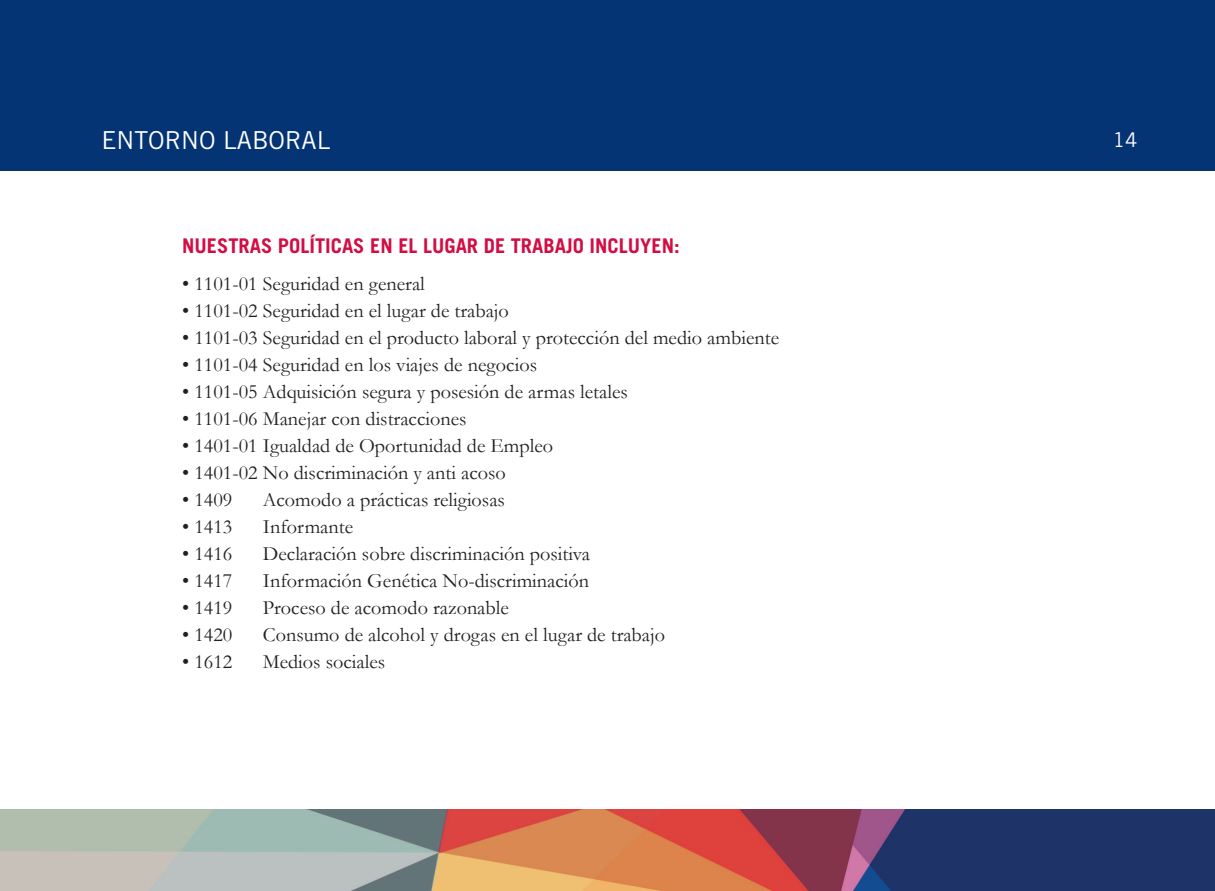
<style>
.page{position:relative;width:1215px;height:891px;background:#fff}
.page>*{position:absolute;margin:0;border:0;box-sizing:border-box;transform-origin:0 0}
.Title_page{font:24.75px "Trade Gothic LT Std";color:#fff}
.Body_Text{font:20.25px "Garamond";color:#231f20}
.Body_Text-2{font:700 20.25px "Trade Gothic LT Std";color:#d20d44}
.Title_page-2{font:20.25px "Trade Gothic LT Std";color:#fff}
</style>
<div class="page">
<div style="left:0;top:0;width:1215px;height:170px;background:#053474"></div>
<img style="left:0;top:809px;width:1215px;height:81px">
<p class="Title_page" style="left:101px;top:125px;width:230px">ENTORNO LABORAL</p>
<p class="Title_page-2" style="left:1113px;top:127px;width:26px">14</p>
<p class="Body_Text-2" style="left:182px;top:233px;width:499px">NUESTRAS POLÍTICAS EN EL LUGAR DE TRABAJO INCLUYEN:</p>
<p class="Body_Text" style="left:182px;top:272px;width:244px">• 1101-01 Seguridad en general</p>
<p class="Body_Text" style="left:182px;top:299px;width:328px">• 1101-02 Seguridad en el lugar de trabajo</p>
<p class="Body_Text" style="left:182px;top:326px;width:598px">• 1101-03 Seguridad en el producto laboral y protección del medio ambiente</p>
<p class="Body_Text" style="left:182px;top:353px;width:356px">• 1101-04 Seguridad en los viajes de negocios</p>
<p class="Body_Text" style="left:182px;top:380px;width:447px">• 1101-05 Adquisición segura y posesión de armas letales</p>
<p class="Body_Text" style="left:182px;top:407px;width:286px">• 1101-06 Manejar con distracciones</p>
<p class="Body_Text" style="left:182px;top:434px;width:372px">• 1401-01 Igualdad de Oportunidad de Empleo</p>
<p class="Body_Text" style="left:182px;top:461px;width:325px">• 1401-02 No discriminación y anti acoso</p>
<p class="Body_Text" style="left:182px;top:488px;width:52px">• 1409</p>
<p class="Body_Text" style="left:263px;top:488px;width:244px">Acomodo a prácticas religiosas</p>
<p class="Body_Text" style="left:182px;top:515px;width:52px">• 1413</p>
<p class="Body_Text" style="left:263px;top:515px;width:92px">Informante</p>
<p class="Body_Text" style="left:182px;top:542px;width:52px">• 1416</p>
<p class="Body_Text" style="left:263px;top:542px;width:329px">Declaración sobre discriminación positiva</p>
<p class="Body_Text" style="left:182px;top:569px;width:52px">• 1417</p>
<p class="Body_Text" style="left:263px;top:569px;width:328px">Información Genética No-discriminación</p>
<p class="Body_Text" style="left:182px;top:596px;width:52px">• 1419</p>
<p class="Body_Text" style="left:263px;top:596px;width:248px">Proceso de acomodo razonable</p>
<p class="Body_Text" style="left:182px;top:623px;width:52px">• 1420</p>
<p class="Body_Text" style="left:263px;top:623px;width:404px">Consumo de alcohol y drogas en el lugar de trabajo</p>
<p class="Body_Text" style="left:182px;top:650px;width:52px">• 1612</p>
<p class="Body_Text" style="left:263px;top:650px;width:124px">Medios sociales</p>
</div>
